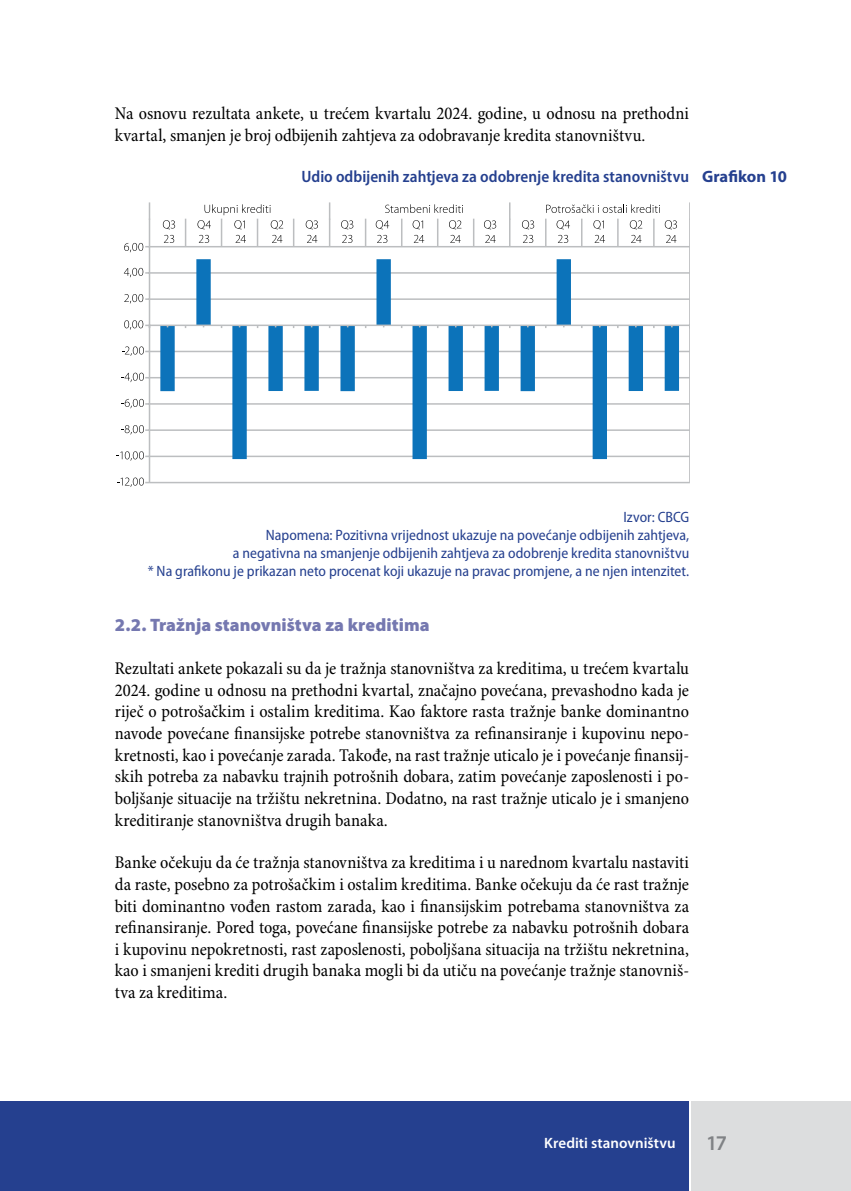
<style>
.page{position:relative;width:851px;height:1191px;background:#fff}
.page>*{position:absolute;margin:0;border:0;box-sizing:border-box;transform-origin:0 0}
.t1{font:600 21px "Myriad Pro";color:#808285}
.t2{font:condensed 18px/21.6px "Minion Pro";color:#000;text-align:justify}
.t3{font:900 18px "Myriad Pro";color:#7578b0}
.t4{font:600 semi-condensed 16.5px "Myriad Pro";color:#25408f}
.t5{font:700 16.5px "Myriad Pro";color:#25408f}
.t6{font:semi-condensed 15px/18px "Myriad Pro";color:#25408f;text-align:right}
.t7{font:600 15px "Myriad Pro";letter-spacing:.005em;color:#fff}
</style>
<div class="page">
<div style="left:0;top:1101px;width:689px;height:90px;background:#25408f"></div>
<div style="left:691px;top:1101px;width:159px;height:90px;background:#dcddde"></div>
<svg style="left:185px;top:219px;width:1px;height:27px"></svg>
<svg style="left:293px;top:219px;width:1px;height:27px"></svg>
<svg style="left:365px;top:219px;width:1px;height:27px"></svg>
<svg style="left:401px;top:219px;width:1px;height:27px"></svg>
<svg style="left:437px;top:219px;width:1px;height:27px"></svg>
<svg style="left:473px;top:219px;width:1px;height:27px"></svg>
<svg style="left:545px;top:219px;width:1px;height:27px"></svg>
<svg style="left:581px;top:219px;width:1px;height:27px"></svg>
<svg style="left:617px;top:219px;width:1px;height:27px"></svg>
<svg style="left:653px;top:219px;width:1px;height:27px"></svg>
<svg style="left:163px;top:220px;width:12px;height:9px"></svg>
<svg style="left:164px;top:235px;width:10px;height:8px"></svg>
<svg style="left:305px;top:220px;width:13px;height:9px"></svg>
<svg style="left:307px;top:235px;width:10px;height:8px"></svg>
<svg style="left:341px;top:220px;width:12px;height:9px"></svg>
<svg style="left:342px;top:235px;width:10px;height:8px"></svg>
<svg style="left:375px;top:220px;width:14px;height:9px"></svg>
<svg style="left:377px;top:235px;width:10px;height:8px"></svg>
<svg style="left:412px;top:220px;width:11px;height:9px"></svg>
<svg style="left:414px;top:235px;width:10px;height:8px"></svg>
<svg style="left:449px;top:220px;width:12px;height:9px"></svg>
<svg style="left:450px;top:235px;width:10px;height:8px"></svg>
<svg style="left:484px;top:220px;width:12px;height:9px"></svg>
<svg style="left:485px;top:235px;width:10px;height:8px"></svg>
<svg style="left:522px;top:220px;width:12px;height:9px"></svg>
<svg style="left:523px;top:235px;width:10px;height:8px"></svg>
<svg style="left:556px;top:220px;width:14px;height:9px"></svg>
<svg style="left:558px;top:235px;width:10px;height:8px"></svg>
<svg style="left:593px;top:220px;width:11px;height:9px"></svg>
<svg style="left:594px;top:235px;width:11px;height:8px"></svg>
<svg style="left:629px;top:220px;width:13px;height:9px"></svg>
<svg style="left:631px;top:235px;width:10px;height:8px"></svg>
<svg style="left:664px;top:220px;width:13px;height:9px"></svg>
<svg style="left:666px;top:235px;width:10px;height:8px"></svg>
<svg style="left:329px;top:202px;width:1px;height:44px"></svg>
<svg style="left:509px;top:202px;width:1px;height:44px"></svg>
<svg style="left:689px;top:202px;width:1px;height:45px"></svg>
<svg style="left:197px;top:204px;width:86px;height:42px"></svg>
<svg style="left:385px;top:204px;width:78px;height:9px"></svg>
<svg style="left:546px;top:204px;width:114px;height:9px"></svg>
<hr style="left:149px;top:482px;width:540px;height:1px;background:#bcbec0">
<hr style="left:149px;top:455px;width:540px;height:2px;background:#bcbec0">
<hr style="left:149px;top:429px;width:540px;height:2px;background:#bcbec0">
<hr style="left:149px;top:403px;width:540px;height:2px;background:#bcbec0">
<hr style="left:149px;top:377px;width:540px;height:1px;background:#bcbec0">
<hr style="left:149px;top:351px;width:540px;height:1px;background:#bcbec0">
<hr style="left:149px;top:298px;width:540px;height:2px;background:#bcbec0">
<hr style="left:149px;top:272px;width:540px;height:2px;background:#bcbec0">
<hr style="left:149px;top:246px;width:540px;height:1px;background:#bcbec0">
<svg style="left:160px;top:259px;width:519px;height:200px"></svg>
<hr style="left:149px;top:247px;width:1px;height:235px;background:#bcbec0">
<hr style="left:689px;top:247px;width:1px;height:235px;background:#bcbec0">
<hr style="left:149px;top:324px;width:540px;height:2px;background:#bcbec0">
<svg style="left:117px;top:477px;width:32px;height:10px"></svg>
<svg style="left:116px;top:451px;width:33px;height:10px"></svg>
<svg style="left:121px;top:425px;width:28px;height:9px"></svg>
<svg style="left:121px;top:399px;width:28px;height:9px"></svg>
<svg style="left:121px;top:373px;width:28px;height:9px"></svg>
<svg style="left:122px;top:346px;width:27px;height:10px"></svg>
<svg style="left:124px;top:320px;width:25px;height:10px"></svg>
<svg style="left:124px;top:294px;width:25px;height:9px"></svg>
<svg style="left:124px;top:268px;width:25px;height:9px"></svg>
<svg style="left:124px;top:202px;width:26px;height:50px"></svg>
<p class="t2" style="left:115px;top:104px;width:575px">Na osnovu rezultata ankete, u trećem kvartalu 2024. godine, u odnosu na prethodni kvartal, smanjen je broj odbijenih zahtjeva za odobravanje kredita stanovništvu.</p>
<p class="t4" style="left:301px;top:167px;width:389px">Udio odbijenih zahtjeva za odobrenje kredita stanovništvu</p>
<p class="t5" style="left:702px;top:165px;width:86px">Grafikon 10</p>
<p class="t6" style="left:148px;top:508px;width:543px">Izvor: CBCG<br>Napomena: Pozitivna vrijednost ukazuje na povećanje odbijenih zahtjeva,<br>a negativna na smanjenje odbijenih zahtjeva za odobrenje kredita stanovništvu<br>* Na grafikonu je prikazan neto procenat koji ukazuje na pravac promjene, a ne njen intenzitet.</p>
<p class="t3" style="left:115px;top:615px;width:316px">2.2. Tražnja stanovništva za kreditima</p>
<p class="t2" style="left:115px;top:658px;width:576px">Rezultati ankete pokazali su da je tražnja stanovništva za kreditima, u trećem kvartalu 2024. godine u odnosu na prethodni kvartal, značajno povećana, prevashodno kada je riječ o potrošačkim i ostalim kreditima. Kao faktore rasta tražnje banke dominantno navode povećane finansijske potrebe stanovništva za refinansiranje i kupovinu nepo&shy;kretnosti, kao i povećanje zarada. Takođe, na rast tražnje uticalo je i povećanje finansij&shy;skih potreba za nabavku trajnih potrošnih dobara, zatim povećanje zaposlenosti i po&shy;boljšanje situacije na tržištu nekretnina. Dodatno, na rast tražnje uticalo je i smanjeno kreditiranje stanovništva drugih banaka.</p>
<p class="t2" style="left:115px;top:852px;width:576px">Banke očekuju da će tražnja stanovništva za kreditima i u narednom kvartalu nastaviti da raste, posebno za potrošačkim i ostalim kreditima. Banke očekuju da će rast tražnje biti dominantno vođen rastom zarada, kao i finansijskim potrebama stanovništva za refinansiranje. Pored toga, povećane finansijske potrebe za nabavku potrošnih dobara i kupovinu nepokretnosti, rast zaposlenosti, poboljšana situacija na tržištu nekretnina, kao i smanjeni krediti drugih banaka mogli bi da utiču na povećanje tražnje stanovniš&shy;tva za kreditima.</p>
<p class="t7" style="left:544px;top:1133px;width:133px">Krediti stanovništvu</p>
<p class="t1" style="left:706px;top:1129px;width:22px">17</p>
</div>
